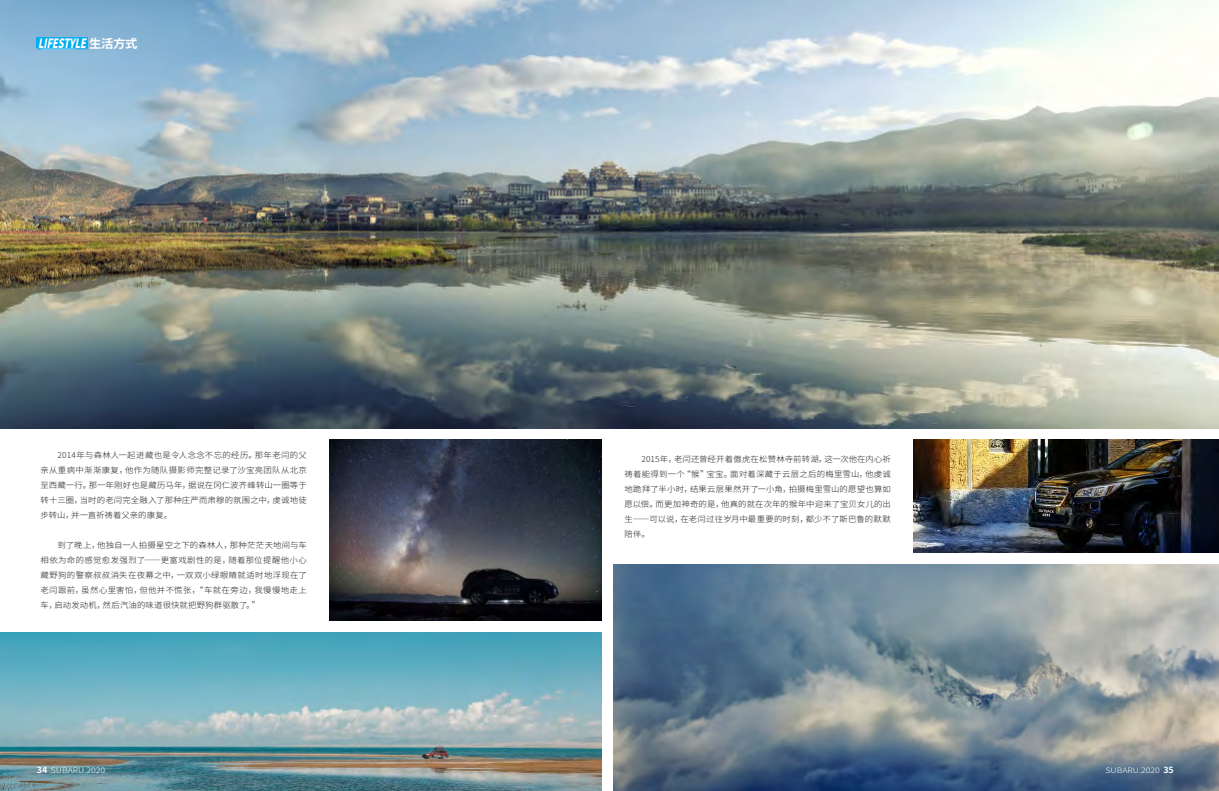
<style>
.page{position:relative;width:1219px;height:791px;background:#fff}
.page>*{position:absolute;margin:0;border:0;box-sizing:border-box;transform-origin:0 0}
.t1{font:italic 900 12.9px "Noto Sans CJ Ksc";color:#fff;scale:.72 1}
.t2{font:700 12.1px "Noto Sans CJ Ksc";color:#fff}
.贴士与图注{font:300 8px/15px "Noto Sans CJ Ksc";letter-spacing:.02em;color:#231f20;text-align:justify;scale:1.05 1}
.t3{font:300 7.5px "Noto Sans CJ Ksc";color:#fff;scale:1.17 1}
.s1{font-weight:700;font-size:8.5px}
</style>
<div class="page">
<img style="left:0;top:632px;width:602px;height:159px">
<img style="left:613px;top:564px;width:606px;height:227px">
<img style="left:0;top:0;width:1219px;height:428px">
<div style="left:37px;top:38px;width:51px;height:10px;background:#00aeef"></div>
<hr style="left:37px;top:49px;width:51px;height:1px;background:#00aeef">
<img style="left:914px;top:439px;width:305px;height:114px">
<img style="left:330px;top:439px;width:272px;height:182px">
<p class="t1" style="left:38px;top:36px;width:77px">LIFESTYLE</p>
<p class="t2" style="left:89px;top:36px;width:50px">生活方式</p>
<p class="贴士与图注" style="left:41px;top:448px;width:255px;text-indent:17px">2014年与森林人一起进藏也是令人念念不忘的经历。那年老闫的父亲从重病中渐渐康复，他作为随队摄影师完整记录了沙宝亮团队从北京至西藏一行。那一年刚好也是藏历马年，据说在冈仁波齐峰转山一圈等于转十三圈，当时的老闫完全融入了那种庄严而肃穆的氛围之中，虔诚地徒步转山，并一直祈祷着父亲的康复。</p>
<p class="贴士与图注" style="left:41px;top:538px;width:255px;text-indent:17px">到了晚上，他独自一人拍摄星空之下的森林人，那种茫茫天地间与车相依为命的感觉愈发强烈了——更富戏剧性的是，随着那位提醒他小心藏野狗的警察叔叔消失在夜幕之中，一双双小绿眼睛就适时地浮现在了老闫跟前，虽然心里害怕，但他并不慌张，“车就在旁边，我慢慢地走上车，启动发动机，然后汽油的味道很快就把野狗群驱散了。”</p>
<p class="t3" style="left:37px;top:765px;width:60px"><span class="s1">34</span> SUBARU.2020</p>
<p class="贴士与图注" style="left:624px;top:451px;width:255px;text-indent:17px">2015年，老闫还曾经开着傲虎在松赞林寺前转湖，这一次他在内心祈祷着能得到一个“猴”宝宝。面对着深藏于云层之后的梅里雪山，他虔诚地跪拜了半小时，结果云层果然开了一小角，拍摄梅里雪山的愿望也算如愿以偿。而更加神奇的是，他真的就在次年的猴年中迎来了宝贝女儿的出生——可以说，在老闫过往岁月中最重要的时刻，都少不了斯巴鲁的默默陪伴。</p>
<p class="t3" style="left:1105px;top:765px;width:60px">SUBARU.2020 <span class="s1">35</span></p>
</div>
